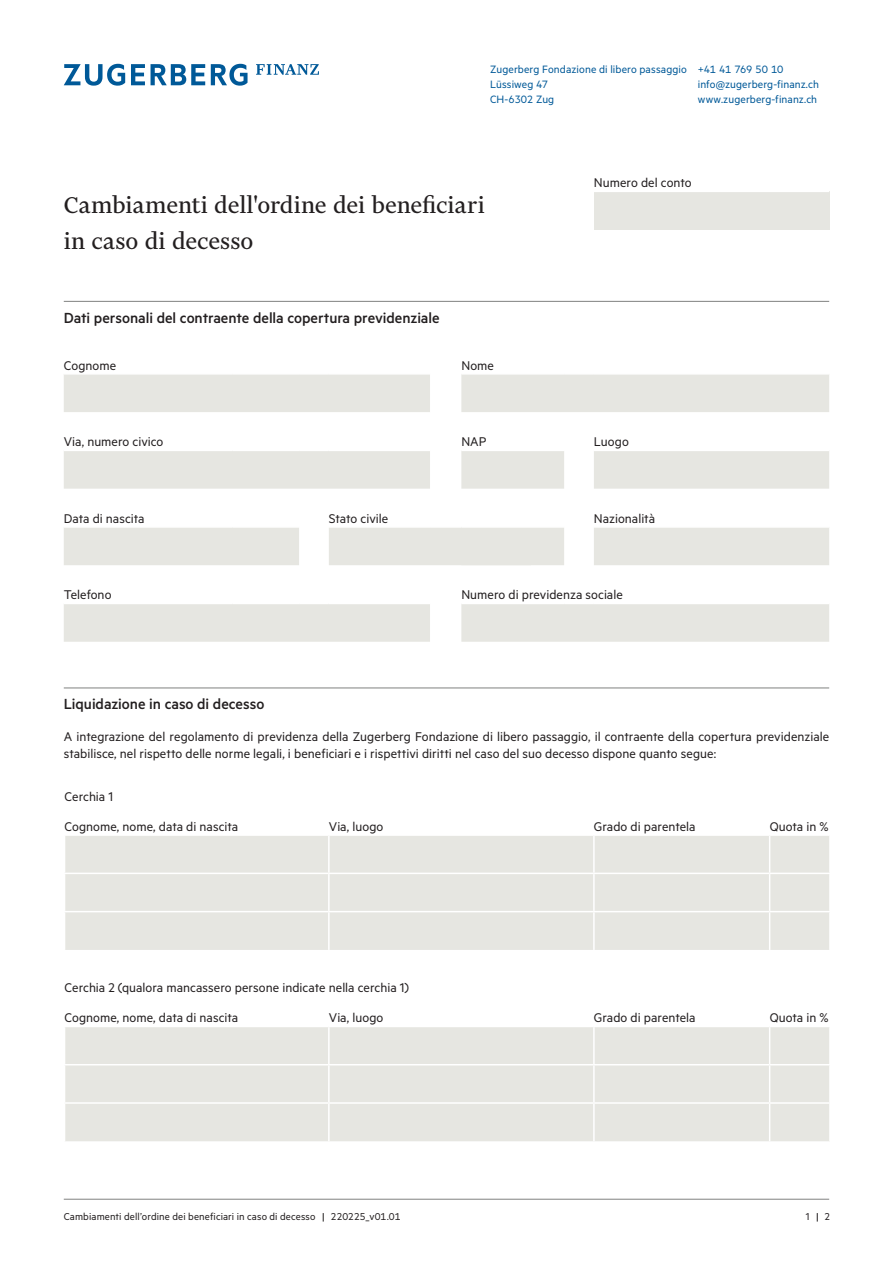
<style>
.page{position:relative;width:893px;height:1263px;background:#fff}
.page>*{position:absolute;margin:0;border:0;box-sizing:border-box;transform-origin:0 0}
.t1{font:27px/36px "Financier Text";letter-spacing:-.005em;color:#231f20}
.t2{font:500 16.5px "Metric";letter-spacing:-.005em;color:#231f20}
.t3{font:14.25px/29.7px "Metric";color:#231f20}
.t4{font:12px/15px "Metric";letter-spacing:.005em;color:#005998}
.t5{font:11.25px "Metric";letter-spacing:.01em;color:#231f20}
</style>
<div class="page">
<hr style="left:64px;top:1199px;width:765px;height:1px;background:#808180">
<svg style="left:131px;top:64px;width:14px;height:21px"></svg>
<svg style="left:151px;top:64px;width:54px;height:21px"></svg>
<svg style="left:64px;top:64px;width:61px;height:22px"></svg>
<svg style="left:211px;top:64px;width:37px;height:22px"></svg>
<svg style="left:256px;top:64px;width:63px;height:11px"></svg>
<svg style="left:64px;top:375px;width:397px;height:267px;fill:#e6e6e1"></svg>
<hr style="left:64px;top:450px;width:169px;height:1px;background:#fff">
<hr style="left:430px;top:450px;width:101px;height:1px;background:#fff">
<hr style="left:64px;top:526px;width:169px;height:2px;background:#fff">
<hr style="left:233px;top:526px;width:66px;height:2px;background:#fff">
<hr style="left:299px;top:526px;width:30px;height:2px;background:#fff">
<hr style="left:329px;top:526px;width:101px;height:2px;background:#fff">
<hr style="left:430px;top:526px;width:101px;height:2px;background:#fff">
<hr style="left:64px;top:603px;width:169px;height:1px;background:#fff">
<hr style="left:233px;top:603px;width:66px;height:1px;background:#fff">
<hr style="left:299px;top:603px;width:30px;height:1px;background:#fff">
<hr style="left:329px;top:603px;width:101px;height:1px;background:#fff">
<hr style="left:430px;top:603px;width:101px;height:1px;background:#fff">
<hr style="left:233px;top:450px;width:66px;height:1px;background:#fff">
<hr style="left:299px;top:450px;width:30px;height:1px;background:#fff">
<hr style="left:329px;top:450px;width:101px;height:1px;background:#fff">
<div style="left:461px;top:375px;width:368px;height:37px;background:#e6e6e1"></div>
<svg style="left:461px;top:451px;width:368px;height:191px;fill:#e6e6e1"></svg>
<hr style="left:461px;top:526px;width:103px;height:2px;background:#fff">
<hr style="left:564px;top:526px;width:30px;height:2px;background:#fff">
<hr style="left:594px;top:526px;width:235px;height:2px;background:#fff">
<hr style="left:461px;top:603px;width:103px;height:1px;background:#fff">
<hr style="left:564px;top:603px;width:30px;height:1px;background:#fff">
<hr style="left:594px;top:603px;width:235px;height:1px;background:#fff">
<hr style="left:64px;top:301px;width:765px;height:1px;background:#808180">
<hr style="left:64px;top:688px;width:765px;height:1px;background:#808180">
<svg style="left:65px;top:836px;width:764px;height:305px;fill:#e6e6e1"></svg>
<hr style="left:328px;top:836px;width:2px;height:37px;background:#fff">
<hr style="left:593px;top:836px;width:2px;height:37px;background:#fff">
<hr style="left:769px;top:836px;width:1px;height:37px;background:#fff">
<hr style="left:64px;top:873px;width:265px;height:1px;background:#fff">
<hr style="left:329px;top:873px;width:265px;height:1px;background:#fff">
<hr style="left:328px;top:874px;width:2px;height:37px;background:#fff">
<hr style="left:594px;top:873px;width:176px;height:1px;background:#fff">
<hr style="left:593px;top:874px;width:2px;height:37px;background:#fff">
<hr style="left:770px;top:873px;width:61px;height:1px;background:#fff">
<hr style="left:769px;top:874px;width:1px;height:37px;background:#fff">
<hr style="left:64px;top:911px;width:265px;height:1px;background:#fff">
<hr style="left:329px;top:911px;width:265px;height:1px;background:#fff">
<hr style="left:328px;top:912px;width:2px;height:38px;background:#fff">
<hr style="left:594px;top:911px;width:176px;height:1px;background:#fff">
<hr style="left:593px;top:912px;width:2px;height:38px;background:#fff">
<hr style="left:770px;top:911px;width:61px;height:1px;background:#fff">
<hr style="left:769px;top:912px;width:1px;height:38px;background:#fff">
<hr style="left:64px;top:1026px;width:265px;height:1px;background:#fff">
<hr style="left:329px;top:1026px;width:265px;height:1px;background:#fff">
<hr style="left:328px;top:1027px;width:2px;height:37px;background:#fff">
<hr style="left:594px;top:1026px;width:176px;height:1px;background:#fff">
<hr style="left:593px;top:1027px;width:2px;height:37px;background:#fff">
<hr style="left:770px;top:1026px;width:61px;height:1px;background:#fff">
<hr style="left:769px;top:1027px;width:1px;height:37px;background:#fff">
<hr style="left:64px;top:1064px;width:265px;height:1px;background:#fff">
<hr style="left:329px;top:1064px;width:265px;height:1px;background:#fff">
<hr style="left:328px;top:1065px;width:2px;height:37px;background:#fff">
<hr style="left:594px;top:1064px;width:176px;height:1px;background:#fff">
<hr style="left:593px;top:1065px;width:2px;height:37px;background:#fff">
<hr style="left:770px;top:1064px;width:61px;height:1px;background:#fff">
<hr style="left:769px;top:1065px;width:1px;height:37px;background:#fff">
<hr style="left:64px;top:1102px;width:265px;height:2px;background:#fff">
<hr style="left:329px;top:1102px;width:265px;height:2px;background:#fff">
<hr style="left:328px;top:1104px;width:2px;height:37px;background:#fff">
<hr style="left:594px;top:1102px;width:176px;height:2px;background:#fff">
<hr style="left:593px;top:1104px;width:2px;height:37px;background:#fff">
<hr style="left:770px;top:1102px;width:61px;height:2px;background:#fff">
<hr style="left:769px;top:1104px;width:1px;height:37px;background:#fff">
<div style="left:594px;top:191px;width:235px;height:39px;background:#e6e6e1"></div>
<hr style="left:594px;top:191px;width:235px;height:1px;background:#fff">
<p class="t4" style="left:490px;top:61px;width:198px">Zugerberg Fondazione di libero passaggio<br>Lüssiweg 47<br>CH-6302 Zug</p>
<p class="t4" style="left:698px;top:61px;width:123px">+41 41 769 50 10 info@zugerberg-finanz.ch www.zugerberg-finanz.ch</p>
<h1 class="t1" style="left:64px;top:187px;width:423px">Cambiamenti dell'ordine dei beneficiari in caso di decesso</h1>
<p class="t2" style="left:64px;top:308px;width:377px">Dati personali del contraente della copertura previdenziale</p>
<p class="t3" style="left:64px;top:350px;width:54px">Cognome</p>
<p class="t3" style="left:461px;top:350px;width:34px">Nome</p>
<p class="t3" style="left:594px;top:167px;width:99px">Numero del conto</p>
<p class="t3" style="left:64px;top:426px;width:101px">Via, numero civico</p>
<p class="t3" style="left:461px;top:426px;width:27px">NAP</p>
<p class="t3" style="left:594px;top:426px;width:36px">Luogo</p>
<p class="t3" style="left:64px;top:503px;width:82px">Data di nascita</p>
<p class="t3" style="left:329px;top:503px;width:61px">Stato civile</p>
<p class="t3" style="left:594px;top:503px;width:63px">Nazionalità</p>
<p class="t3" style="left:64px;top:579px;width:49px">Telefono</p>
<p class="t3" style="left:461px;top:579px;width:163px">Numero di previdenza sociale</p>
<p class="t2" style="left:64px;top:695px;width:202px">Liquidazione in caso di decesso</p>
<p class="t3" style="left:64px;top:728px;width:767px;line-height:17.1px">A integrazione del regolamento di previdenza della Zugerberg Fondazione di libero passaggio, il contraente della copertura previdenziale stabilisce, nel rispetto delle norme legali, i beneficiari e i rispettivi diritti nel caso del suo decesso dispone quanto segue:</p>
<p class="t3" style="left:65px;top:781px;width:175px">Cerchia 1<br>Cognome, nome, data di nascita</p>
<p class="t3" style="left:329px;top:811px;width:56px">Via, luogo</p>
<p class="t3" style="left:594px;top:811px;width:103px">Grado di parentela</p>
<p class="t3" style="left:770px;top:811px;width:61px">Quota in %</p>
<p class="t3" style="left:65px;top:973px;width:346px">Cerchia 2 (qualora mancassero persone indicate nella cerchia 1)<br>Cognome, nome, data di nascita</p>
<p class="t3" style="left:329px;top:1002px;width:56px">Via, luogo</p>
<p class="t3" style="left:594px;top:1002px;width:103px">Grado di parentela</p>
<p class="t3" style="left:770px;top:1002px;width:61px">Quota in %</p>
<p class="t5" style="left:64px;top:1210px;width:253px">Cambiamenti dell’ordine dei beneficiari in caso di decesso</p>
<p class="t5" style="left:331px;top:1210px;width:71px">220225_v01.01</p>
<p class="t5" style="left:806px;top:1210px;width:5px">1</p>
<p class="t5" style="left:825px;top:1210px;width:6px">2</p>
</div>
